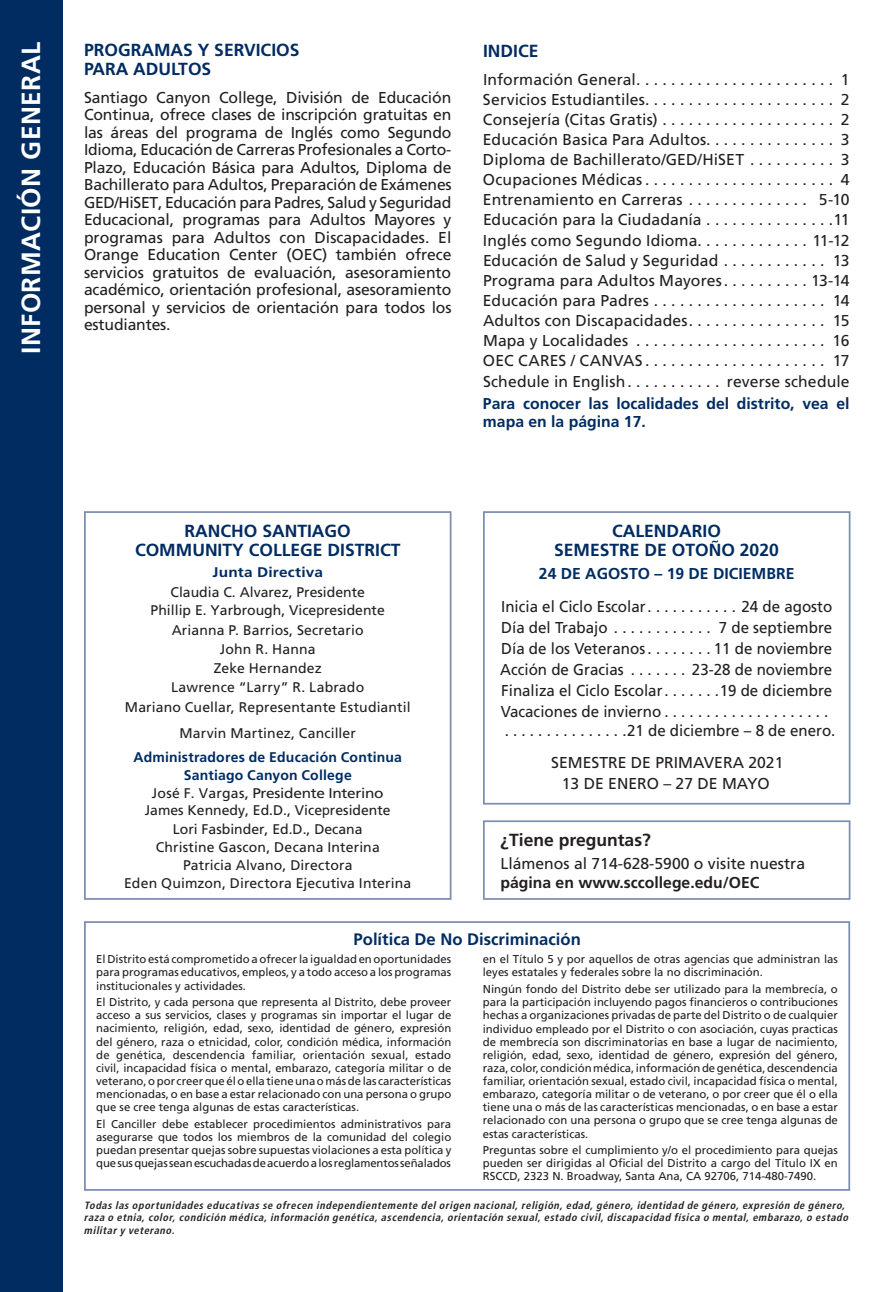
<style>
.page{position:relative;width:882px;height:1292px;background:#fff}
.page>*{position:absolute;margin:0;border:0;box-sizing:border-box;transform-origin:0 0}
.t1{font:700 26.25px "Frutiger";letter-spacing:.015em;color:#fff}
.TXS1{font:700 17.5px/19.2px "Frutiger";color:#002c62;text-align:center}
.OEC_TXCD_BOLD_Evenin{font:700 17.5px "Frutiger";color:#231f20}
._000-Subheads_-_Gene{font:700 16.62px "Frutiger";color:#002c62}
.OEC_TXCD_BOLD_Evenin-2{font:15.75px/17.5px "Frutiger";color:#231f20;text-align:justify}
.OEC_TXCD_BOLD_Evenin-3{font:15.75px/19.2px "Frutiger";color:#231f20;scale:.96 1}
.t2{font:700 15.75px/17.5px "Frutiger";color:#002c62}
.t3{font:14px/19.2px "Frutiger";letter-spacing:.005em;color:#231f20;text-align:center}
.t4{font:700 14px/24.5px "Frutiger";letter-spacing:.015em;color:#002c62;text-align:center}
.t5{font:11.38px/13.1px "Frutiger";color:#231f20;text-align:justify}
.t6{font:italic 700 condensed 10.5px/12.6px "Frutiger";color:#231f20}
.s1{font-weight:700;color:#002c62}
.s2{font-family:"Arial"}
.s3{font-weight:400;color:#231f20}
.s4{font-weight:700}
</style>
<div class="page">
<div style="left:0;top:0;width:63px;height:1292px;background:#002c62"></div>
<div style="left:84px;top:511px;width:368px;height:389px;border:2px solid #7c8db3"></div>
<div style="left:84px;top:921px;width:766px;height:269px;border:2px solid #7c8db3"></div>
<div style="left:483px;top:511px;width:367px;height:293px;border:2px solid #7c8db3"></div>
<div style="left:483px;top:820px;width:367px;height:80px;border:2px solid #7f8fb4"></div>
<p class="t1" style="left:16px;top:354px;width:313px;rotate:-90deg">INFORMACIÓN GENERAL</p>
<p class="TXS1" style="left:84px;top:40px;width:217px;text-align:left">PROGRAMAS Y SERVICIOS<br>PARA ADULTOS</p>
<p class="OEC_TXCD_BOLD_Evenin-2" style="left:84px;top:88px;width:369px">Santiago Canyon College, División de Educación Continua, ofrece clases de inscripción gratuitas en las áreas del programa de Inglés como Segundo Idioma, Educación de Carreras Profesionales a Corto-Plazo, Educación Básica para Adultos, Diploma de Bachillerato para Adultos, Preparación de Exámenes GED/HiSET, Educación para Padres, Salud y Seguridad Educacional, programas para Adultos Mayores y programas para Adultos con Discapacidades. El Orange Education Center (OEC) también ofrece servicios gratuitos de evaluación, asesoramiento académico, orientación profesional, asesoramiento personal y servicios de orientación para todos los estudiantes.</p>
<p class="TXS1" style="left:483px;top:41px;width:57px">INDICE</p>
<p class="OEC_TXCD_BOLD_Evenin-2" style="left:483px;top:70px;width:154px">Información General</p>
<p class="OEC_TXCD_BOLD_Evenin-2" style="left:841px;top:70px;width:10px">1</p>
<p class="OEC_TXCD_BOLD_Evenin-2" style="left:483px;top:90px;width:164px">Servicios Estudiantiles</p>
<p class="OEC_TXCD_BOLD_Evenin-2" style="left:841px;top:90px;width:10px">2</p>
<p class="OEC_TXCD_BOLD_Evenin-2" style="left:483px;top:110px;width:176px">Consejería (Citas Gratis)</p>
<p class="OEC_TXCD_BOLD_Evenin-2" style="left:841px;top:110px;width:10px">2</p>
<p class="OEC_TXCD_BOLD_Evenin-2" style="left:483px;top:131px;width:225px">Educación Basica Para Adultos</p>
<p class="OEC_TXCD_BOLD_Evenin-2" style="left:841px;top:130px;width:10px">3</p>
<p class="OEC_TXCD_BOLD_Evenin-2" style="left:483px;top:151px;width:263px">Diploma de Bachillerato/GED/HiSET</p>
<p class="OEC_TXCD_BOLD_Evenin-2" style="left:841px;top:151px;width:10px">3</p>
<p class="OEC_TXCD_BOLD_Evenin-2" style="left:483px;top:171px;width:161px">Ocupaciones Médicas</p>
<p class="OEC_TXCD_BOLD_Evenin-2" style="left:841px;top:171px;width:10px">4</p>
<p class="OEC_TXCD_BOLD_Evenin-2" style="left:483px;top:191px;width:201px">Entrenamiento en Carreras</p>
<p class="OEC_TXCD_BOLD_Evenin-2" style="left:819px;top:191px;width:32px">5-10</p>
<p class="OEC_TXCD_BOLD_Evenin-2" style="left:483px;top:211px;width:220px">Educación para la Ciudadanía</p>
<p class="OEC_TXCD_BOLD_Evenin-2" style="left:833px;top:211px;width:18px">11</p>
<p class="OEC_TXCD_BOLD_Evenin-2" style="left:483px;top:231px;width:216px">Inglés como Segundo Idioma</p>
<p class="OEC_TXCD_BOLD_Evenin-2" style="left:812px;top:231px;width:39px">11-12</p>
<p class="OEC_TXCD_BOLD_Evenin-2" style="left:483px;top:251px;width:237px">Educación de Salud y Seguridad</p>
<p class="OEC_TXCD_BOLD_Evenin-2" style="left:833px;top:251px;width:18px">13</p>
<p class="OEC_TXCD_BOLD_Evenin-2" style="left:483px;top:271px;width:241px">Programa para Adultos Mayores</p>
<p class="OEC_TXCD_BOLD_Evenin-2" style="left:811px;top:271px;width:40px">13-14</p>
<p class="OEC_TXCD_BOLD_Evenin-2" style="left:483px;top:292px;width:168px">Educación para Padres</p>
<p class="OEC_TXCD_BOLD_Evenin-2" style="left:833px;top:291px;width:18px">14</p>
<p class="OEC_TXCD_BOLD_Evenin-2" style="left:483px;top:312px;width:206px">Adultos con Discapacidades</p>
<p class="OEC_TXCD_BOLD_Evenin-2" style="left:833px;top:312px;width:18px">15</p>
<p class="OEC_TXCD_BOLD_Evenin-2" style="left:483px;top:332px;width:147px">Mapa y Localidades</p>
<p class="OEC_TXCD_BOLD_Evenin-2" style="left:833px;top:332px;width:19px">16</p>
<p class="OEC_TXCD_BOLD_Evenin-2" style="left:483px;top:352px;width:161px">OEC CARES / CANVAS</p>
<p class="OEC_TXCD_BOLD_Evenin-2" style="left:833px;top:352px;width:18px">17</p>
<p class="OEC_TXCD_BOLD_Evenin-2" style="left:483px;top:372px;width:144px">Schedule in English</p>
<p class="OEC_TXCD_BOLD_Evenin-2" style="left:727px;top:372px;width:124px">reverse schedule</p>
<p class="t2" style="left:483px;top:395px;width:368px">Para conocer las localidades del distrito, vea el mapa en la página 17.</p>
<p class="TXS1" style="left:135px;top:521px;width:267px">RANCHO SANTIAGO<br>COMMUNITY COLLEGE DISTRICT</p>
<p class="t3" style="left:151px;top:563px;width:236px"><span class="s1">Junta Directiva<br></span>Claudia C. Alvarez, Presidente<br>Phillip E. Yarbrough, Vice<span class="s2">p</span>residente</p>
<p class="t3" style="left:125px;top:620px;width:287px">Arianna P. Barrios, Secretario<br>John R. Hanna<br>Zeke Hernandez<br>Lawrence “Larry” R. Labrado<br>Mariano Cuellar, Representante Estudiantil</p>
<p class="t4" style="left:134px;top:720px;width:270px"><span class="s3">Marvin Martinez, Canciller<br></span>Administradores de Educación Continua</p>
<p class="t3" style="left:145px;top:766px;width:247px;line-height:17.5px"><span class="s1">Santiago Canyon College<br></span>José F. Vargas, Presidente Interino<br>James Kennedy, Ed.D., Vice<span class="s2">p</span>residente</p>
<p class="t3" style="left:124px;top:820px;width:289px;line-height:17.8px">Lori Fasbinder, Ed.D., Decana<br>Christine Gascon, Decana Interina<br>Patricia Alvano, Directora<br>Eden Quimzon, Directora Ejecutiva Interina</p>
<p class="TXS1" style="left:554px;top:521px;width:226px">CALENDARIO<br>SEMESTRE DE OTOÑO 2020</p>
<p class="t2" style="left:539px;top:564px;width:257px">24 DE AGOSTO – 19 DE DICIEMBRE</p>
<p class="OEC_TXCD_BOLD_Evenin-3" style="left:501px;top:597px;width:152px">Inicia el Ciclo Escolar</p>
<p class="OEC_TXCD_BOLD_Evenin-3" style="left:742px;top:597px;width:96px">24 de agosto</p>
<p class="OEC_TXCD_BOLD_Evenin-3" style="left:501px;top:618px;width:112px">Día del Trabajo</p>
<p class="OEC_TXCD_BOLD_Evenin-3" style="left:719px;top:618px;width:120px">7 de septiembre</p>
<p class="OEC_TXCD_BOLD_Evenin-3" style="left:501px;top:639px;width:151px">Día de los Veteranos</p>
<p class="OEC_TXCD_BOLD_Evenin-3" style="left:714px;top:639px;width:125px">11 de noviembre</p>
<p class="OEC_TXCD_BOLD_Evenin-3" style="left:500px;top:660px;width:130px">Acción de Gracias</p>
<p class="OEC_TXCD_BOLD_Evenin-3" style="left:692px;top:660px;width:148px">23-28 de noviembre</p>
<p class="OEC_TXCD_BOLD_Evenin-3" style="left:501px;top:681px;width:170px">Finaliza el Ciclo Escolar</p>
<p class="OEC_TXCD_BOLD_Evenin-3" style="left:720px;top:681px;width:119px">19 de diciembre</p>
<p class="OEC_TXCD_BOLD_Evenin-3" style="left:627px;top:702px;width:219px;text-indent:-126px">Vacaciones de invierno<br>21 de diciembre – 8 de enero.</p>
<p class="OEC_TXCD_BOLD_Evenin-2" style="left:551px;top:753px;width:234px">SEMESTRE DE PRIMAVERA 2021</p>
<p class="OEC_TXCD_BOLD_Evenin-2" style="left:562px;top:774px;width:209px">13 DE ENERO – 27 DE MAYO</p>
<p class="OEC_TXCD_BOLD_Evenin" style="left:500px;top:830px;width:152px">¿Tiene preguntas?</p>
<p class="OEC_TXCD_BOLD_Evenin-2" style="left:500px;top:853px;width:306px;line-height:18.9px">Llámenos al 714-628-5900 o visite nuestra <span class="s4">página en www.sccollege.edu/OEC</span></p>
<p class="_000-Subheads_-_Gene" style="left:354px;top:929px;width:229px">Política De No Discriminación</p>
<p class="t5" style="left:96px;top:952px;width:357px">El Distrito está comprometido a ofrecer la igualdad en oportunidades para programas educativos, empleos, y a todo acceso a los programas institucionales y actividades.</p>
<p class="t5" style="left:96px;top:995px;width:357px">El Distrito, y cada persona que representa al Distrito, debe proveer acceso a sus servicios, clases y programas sin importar el lugar de nacimiento, religión, edad, sexo, identidad de género, expresión del género, raza o etnicidad, color, condición médica, información de genética, descendencia familiar, orientación sexual, estado civil, incapacidad física o mental, embarazo, categoría militar o de veterano, o por creer que él o ella tiene una o más de las características mencionadas, o en base a estar relacionado con una persona o grupo que se cree tenga algunas de estas características.</p>
<p class="t5" style="left:96px;top:1117px;width:357px">El Canciller debe establecer procedimientos administrativos para asegurarse que todos los miembros de la comunidad del colegio puedan presentar quejas sobre supuestas violaciones a esta política y que sus quejas sean escuchadas de acuerdo a los reglamentos señalados</p>
<p class="t5" style="left:483px;top:952px;width:357px">en el Título 5 y por aquellos de otras agencias que administran las leyes estatales y federales sobre la no discriminación.</p>
<p class="t5" style="left:483px;top:982px;width:357px">Ningún fondo del Distrito debe ser utilizado para la membrecía, o para la participación incluyendo pagos financieros o contribuciones hechas a organizaciones privadas de parte del Distrito o de cualquier individuo empleado por el Distrito o con asociación, cuyas practicas de membrecía son discriminatorias en base a lugar de nacimiento, religión, edad, sexo, identidad de género, expresión del género, raza, color, condición médica, información de genética, descendencia familiar, orientación sexual, estado civil, incapacidad física o mental, embarazo, categoría militar o de veterano, o por creer que él o ella tiene una o más de las características mencionadas, o en base a estar relacionado con una persona o grupo que se cree tenga algunas de estas características.</p>
<p class="t5" style="left:483px;top:1143px;width:357px">Preguntas sobre el cumplimiento y/o el procedimiento para quejas pueden ser dirigidas al Oficial del Distrito a cargo del Título IX en RSCCD, 2323 N. Broadway, Santa Ana, CA 92706, 714-480-7490.</p>
<p class="t6" style="left:84px;top:1198px;width:768px">Todas las oportunidades educativas se ofrecen independientemente del origen nacional, religión, edad, género, identidad de género, expresión de género, raza o etnia, color, condición médica, información genética, ascendencia, orientación sexual, estado civil, discapacidad física o mental, embarazo, o estado militar y veterano.</p>
</div>
